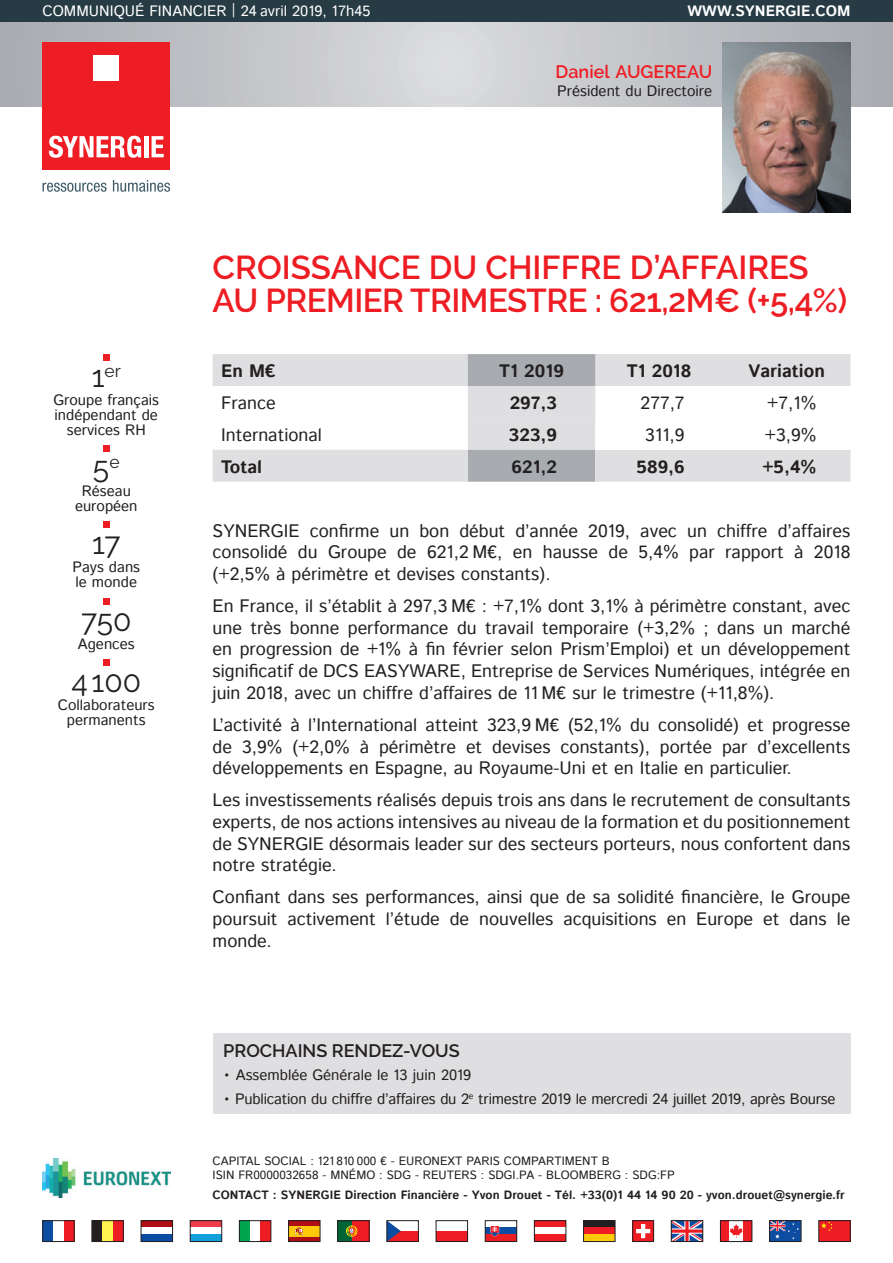
<style>
.page{position:relative;width:893px;height:1263px;background:#fff}
.page>*{position:absolute;margin:0;border:0;box-sizing:border-box;transform-origin:0 0}
.t1{font:600 33px/33px "Raleway";letter-spacing:-.01em;color:#ee1d23}
.t2{font:30px "Raleway";color:#231f20}
.t3{font:18px/21.6px "Istok";color:#231f20;text-align:justify}
.t4{font:700 18px "Istok";color:#231f20}
.t5{font:600 18px "Raleway";color:#231f20}
.t6{font:600 18px "Raleway";color:#ee1d23}
.t7{font:17.55px "Raleway";color:#231f20}
.t8{font:15px "Istok";color:#231f20}
.t9{font:15px "Istok";color:#fff}
.t10{font:700 15px "Istok";color:#fff}
.t11{font:12px "Istok";color:#231f20}
.t12{font:700 12px "Istok";color:#231f20}
.s1{font-size:30px}
</style>
<div class="page">
<img style="left:43px;top:1158px;width:127px;height:40px">
<svg style="left:103px;top:354px;width:6px;height:6px"></svg>
<div style="left:103px;top:445px;width:6px;height:7px;background:#ee1d23"></div>
<svg style="left:103px;top:522px;width:6px;height:6px"></svg>
<svg style="left:103px;top:598px;width:6px;height:6px"></svg>
<div style="left:103px;top:659px;width:6px;height:7px;background:#ee1d23"></div>
<svg style="left:0;top:21px;width:893px;height:85px;background:#c2c3c7"></svg>
<div style="left:0;top:0;width:893px;height:21px;background:#273b44"></div>
<svg style="left:43px;top:183px;width:64px;height:9px"></svg>
<svg style="left:113px;top:180px;width:57px;height:12px"></svg>
<div style="left:43px;top:43px;width:127px;height:127px;background:#ee1d23"></div>
<div style="left:94px;top:55px;width:25px;height:26px;background:#fff"></div>
<svg style="left:49px;top:136px;width:92px;height:22px"></svg>
<hr style="left:144px;top:136px;width:4px;height:21px;background:#fff">
<svg style="left:152px;top:136px;width:12px;height:21px"></svg>
<div style="left:583px;top:1220px;width:32px;height:7px;background:#231f20"></div>
<div style="left:583px;top:1227px;width:32px;height:7px;background:#ee1d23"></div>
<div style="left:583px;top:1234px;width:32px;height:8px;background:#feca0a"></div>
<div style="left:583px;top:1220px;width:32px;height:22px;border:1px solid #231f20"></div>
<div style="left:92px;top:1220px;width:10px;height:22px;background:#231f20"></div>
<div style="left:102px;top:1220px;width:11px;height:22px;background:#fff34f"></div>
<div style="left:113px;top:1220px;width:11px;height:22px;background:#ee1d23"></div>
<div style="left:92px;top:1220px;width:32px;height:22px;border:1px solid #231f20"></div>
<svg style="left:729px;top:1224px;width:14px;height:14px"></svg>
<div style="left:720px;top:1220px;width:9px;height:22px;background:#ee1d23"></div>
<div style="left:744px;top:1220px;width:8px;height:22px;background:#ee1d23"></div>
<div style="left:720px;top:1220px;width:32px;height:22px;border:1px solid #231f20"></div>
<div style="left:288px;top:1220px;width:32px;height:6px;background:#b00d15"></div>
<div style="left:288px;top:1236px;width:32px;height:6px;background:#b00d15"></div>
<div style="left:288px;top:1226px;width:32px;height:10px;background:#feca0a"></div>
<svg style="left:295px;top:1227px;width:8px;height:9px"></svg>
<div style="left:288px;top:1220px;width:32px;height:22px;border:1px solid #231f20"></div>
<div style="left:43px;top:1220px;width:10px;height:22px;background:#0d4da1"></div>
<div style="left:64px;top:1220px;width:10px;height:22px;background:#ee1d23"></div>
<div style="left:43px;top:1220px;width:31px;height:22px;border:1px solid #231f20"></div>
<div style="left:239px;top:1220px;width:11px;height:22px;background:#00a54f"></div>
<div style="left:260px;top:1220px;width:11px;height:22px;background:#ee1d23"></div>
<div style="left:239px;top:1220px;width:32px;height:22px;border:1px solid #231f20"></div>
<div style="left:190px;top:1220px;width:32px;height:7px;background:#ee3d49"></div>
<div style="left:190px;top:1234px;width:32px;height:8px;background:#12a0db"></div>
<div style="left:190px;top:1220px;width:32px;height:22px;border:1px solid #231f20"></div>
<div style="left:141px;top:1220px;width:32px;height:7px;background:#b00d15"></div>
<div style="left:141px;top:1234px;width:32px;height:8px;background:#0d4da1"></div>
<div style="left:141px;top:1220px;width:32px;height:22px;border:1px solid #231f20"></div>
<div style="left:436px;top:1231px;width:32px;height:11px;background:#ee1d23"></div>
<div style="left:436px;top:1220px;width:32px;height:22px;border:1px solid #231f20"></div>
<div style="left:337px;top:1220px;width:15px;height:22px;background:#006436"></div>
<div style="left:352px;top:1220px;width:17px;height:22px;background:#ee1d23"></div>
<svg style="left:346px;top:1225px;width:11px;height:12px"></svg>
<div style="left:337px;top:1220px;width:32px;height:22px;border:1px solid #231f20"></div>
<svg style="left:673px;top:1222px;width:28px;height:18px"></svg>
<div style="left:671px;top:1220px;width:32px;height:22px;border:1px solid #231f20"></div>
<div style="left:387px;top:1231px;width:32px;height:11px;background:#ee1d23"></div>
<svg style="left:389px;top:1222px;width:12px;height:18px"></svg>
<div style="left:387px;top:1220px;width:32px;height:22px;border:1px solid #231f20"></div>
<div style="left:485px;top:1227px;width:32px;height:7px;background:#0d4da1"></div>
<div style="left:485px;top:1234px;width:32px;height:8px;background:#ee1d23"></div>
<svg style="left:490px;top:1226px;width:9px;height:10px"></svg>
<div style="left:485px;top:1220px;width:32px;height:22px;border:1px solid #231f20"></div>
<div style="left:632px;top:1220px;width:22px;height:22px;background:#ee1d23"></div>
<svg style="left:636px;top:1224px;width:14px;height:14px"></svg>
<div style="left:632px;top:1220px;width:22px;height:22px;border:1px solid #231f20"></div>
<div style="left:769px;top:1220px;width:32px;height:22px;background:#0d4da1"></div>
<svg style="left:771px;top:1222px;width:28px;height:17px"></svg>
<div style="left:769px;top:1220px;width:32px;height:22px;border:1px solid #231f20"></div>
<div style="left:534px;top:1220px;width:32px;height:7px;background:#ee1d23"></div>
<div style="left:534px;top:1234px;width:32px;height:8px;background:#ee1d23"></div>
<div style="left:534px;top:1220px;width:32px;height:22px;border:1px solid #231f20"></div>
<div style="left:819px;top:1220px;width:31px;height:22px;background:#ee1d23"></div>
<svg style="left:821px;top:1222px;width:11px;height:9px"></svg>
<div style="left:819px;top:1220px;width:31px;height:22px;border:1px solid #231f20"></div>
<img style="left:723px;top:43px;width:127px;height:170px">
<div style="left:213px;top:1033px;width:637px;height:81px;background:#dfdee0"></div>
<svg style="left:213px;top:354px;width:637px;height:128px"></svg>
<p class="t9" style="left:43px;top:1px;width:330px">COMMUNIQUÉ FINANCIER | 24 avril 2019, 17h45</p>
<p class="t10" style="left:687px;top:1px;width:164px">WWW.SYNERGIE.COM</p>
<p class="t6" style="left:556px;top:61px;width:158px">Daniel AUGEREAU</p>
<p class="t8" style="left:557px;top:81px;width:157px">Président du Directoire</p>
<p class="t7" style="left:92px;top:360px;width:31px"><span class="s1">1</span>er</p>
<p class="t8" style="left:53px;top:390px;width:107px">Groupe français</p>
<p class="t8" style="left:55px;top:405px;width:105px">indépendant de</p>
<p class="t8" style="left:67px;top:420px;width:80px">services RH</p>
<p class="t2" style="left:93px;top:450px;width:28px">5<sup>e</sup></p>
<p class="t8" style="left:82px;top:481px;width:51px">Réseau</p>
<p class="t8" style="left:75px;top:496px;width:64px">européen</p>
<p class="t2" style="left:92px;top:526px;width:30px">17</p>
<p class="t8" style="left:72px;top:557px;width:69px">Pays dans</p>
<p class="t8" style="left:75px;top:572px;width:63px">le monde</p>
<p class="t2" style="left:81px;top:603px;width:52px">750</p>
<p class="t8" style="left:78px;top:633px;width:58px">Agences</p>
<p class="t2" style="left:71px;top:664px;width:71px">4100</p>
<p class="t8" style="left:58px;top:695px;width:98px">Collaborateurs</p>
<p class="t8" style="left:67px;top:710px;width:80px">permanents</p>
<p class="t1" style="left:213px;top:250px;width:636px">CROISSANCE DU CHIFFRE D’AFFAIRES<br>AU PREMIER TRIMESTRE : 621,2M€ (+5,4%)</p>
<p class="t4" style="left:221px;top:359px;width:56px">En M€</p>
<p class="t4" style="left:499px;top:359px;width:66px">T1 2019</p>
<p class="t4" style="left:627px;top:359px;width:66px">T1 2018</p>
<p class="t4" style="left:748px;top:359px;width:78px">Variation</p>
<p class="t3" style="left:221px;top:393px;width:56px">France</p>
<p class="t4" style="left:510px;top:391px;width:49px">297,3</p>
<p class="t3" style="left:641px;top:393px;width:46px">277,7</p>
<p class="t3" style="left:767px;top:393px;width:51px">+7,1%</p>
<p class="t3" style="left:221px;top:425px;width:102px">International</p>
<p class="t4" style="left:509px;top:422px;width:50px">323,9</p>
<p class="t3" style="left:645px;top:425px;width:41px">311,9</p>
<p class="t3" style="left:765px;top:425px;width:53px">+3,9%</p>
<p class="t4" style="left:221px;top:454px;width:42px">Total</p>
<p class="t4" style="left:512px;top:454px;width:47px">621,2</p>
<p class="t4" style="left:637px;top:454px;width:50px">589,6</p>
<p class="t4" style="left:762px;top:454px;width:56px">+5,4%</p>
<p class="t3" style="left:213px;top:521px;width:639px">SYNERGIE confirme un bon début d’année 2019, avec un chiffre d’affaires consolidé du Groupe de 621,2 M€, en hausse de 5,4% par rapport à 2018 (+2,5% à périmètre et devises constants).</p>
<p class="t3" style="left:213px;top:596px;width:639px">En France, il s’établit à 297,3 M€ : +7,1% dont 3,1% à périmètre constant, avec une très bonne performance du travail temporaire (+3,2% ; dans un marché en progression de +1% à fin février selon Prism’Emploi) et un développement significatif de DCS EASYWARE, Entreprise de Services Numériques, intégrée en juin 2018, avec un chiffre d’affaires de 11 M€ sur le trimestre (+11,8%).</p>
<p class="t3" style="left:213px;top:715px;width:639px">L’activité à l’International atteint 323,9 M€ (52,1% du consolidé) et progresse de 3,9% (+2,0% à périmètre et devises constants), portée par d’excellents développements en Espagne, au Royaume-Uni et en Italie en particulier.</p>
<p class="t3" style="left:213px;top:790px;width:639px">Les investissements réalisés depuis trois ans dans le recrutement de consultants experts, de nos actions intensives au niveau de la formation et du positionnement de SYNERGIE désormais leader sur des secteurs porteurs, nous confortent dans notre stratégie.</p>
<p class="t3" style="left:213px;top:887px;width:639px">Confiant dans ses performances, ainsi que de sa solidité financière, le Groupe poursuit activement l’étude de nouvelles acquisitions en Europe et dans le monde.</p>
<p class="t5" style="left:223px;top:1040px;width:238px">PROCHAINS RENDEZ-VOUS</p>
<p class="t8" style="left:223px;top:1065px;width:250px">• Assemblée Générale le 13 juin 2019</p>
<p class="t8" style="left:223px;top:1088px;width:614px">• Publication du chiffre d’affaires du 2<sup>e</sup> trimestre 2019 le mercredi 24 juillet 2019, après Bourse</p>
<p class="t11" style="left:213px;top:1153px;width:399px">CAPITAL SOCIAL : 121 810 000 € - EURONEXT PARIS COMPARTIMENT B</p>
<p class="t11" style="left:213px;top:1167px;width:464px">ISIN FR0000032658 - MNÉMO : SDG - REUTERS : SDGI.PA - BLOOMBERG : SDG:FP</p>
<p class="t12" style="left:213px;top:1187px;width:633px">CONTACT : SYNERGIE Direction Financière - Yvon Drouet - Tél. +33(0)1 44 14 90 20 - yvon.drouet@synergie.fr</p>
</div>
